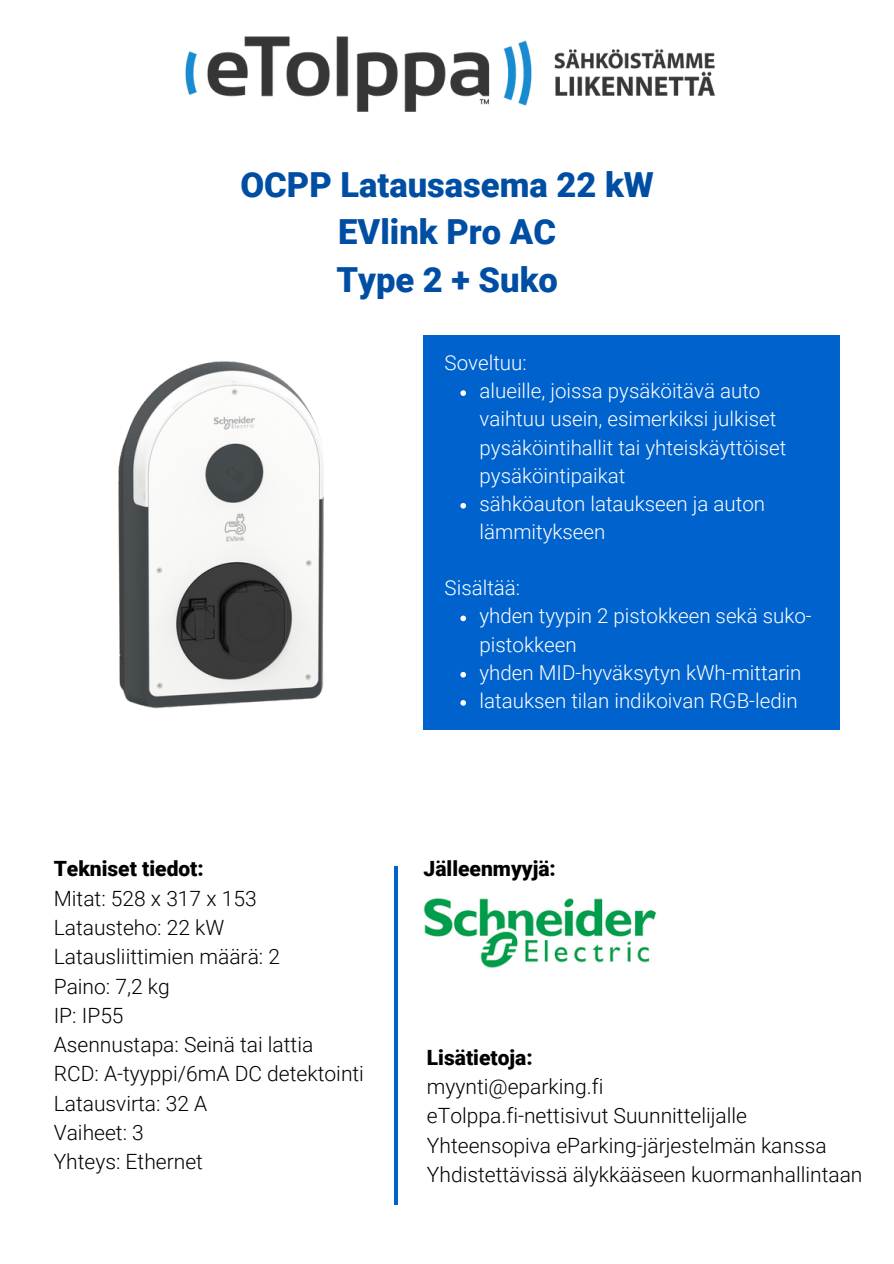
<style>
.page{position:relative;width:894px;height:1264px;background:#fff}
.page>*{position:absolute;margin:0;border:0;box-sizing:border-box;transform-origin:0 0}
.t1{font:900 34.5px/47.2px "Roboto";color:#004ea3;text-align:center}
.t2{font:300 21px/29.2px "Roboto";color:#000}
.t3{font:900 21px "Roboto";color:#000}
.t4{font:300 20.55px/28.2px "Roboto";color:#fff}
</style>
<div class="page">
<img style="left:185px;top:36px;width:531px;height:76px">
<div style="left:423px;top:336px;width:416px;height:394px;background:#0062cc"></div>
<hr style="left:394px;top:866px;width:4px;height:338px;background:#0062cc">
<img style="left:423px;top:898px;width:234px;height:70px">
<img style="left:118px;top:335px;width:398px;height:374px">
<svg style="left:460px;top:390px;width:6px;height:6px"></svg>
<svg style="left:460px;top:503px;width:6px;height:5px"></svg>
<svg style="left:460px;top:615px;width:6px;height:6px"></svg>
<svg style="left:460px;top:672px;width:6px;height:5px"></svg>
<svg style="left:460px;top:700px;width:6px;height:5px"></svg>
<h1 class="t1" style="left:240px;top:162px;width:415px">OCPP Latausasema 22 kW<br>EVlink Pro AC<br>Type 2 + Suko</h1>
<p class="t4" style="left:444px;top:349px;width:84px">Soveltuu:</p>
<p class="t4" style="left:479px;top:377px;width:308px">alueille, joissa pysäköitävä auto vaihtuu usein, esimerkiksi julkiset pysäköintihallit tai yhteiskäyttöiset pysäköintipaikat<br>sähköauton lataukseen ja auton lämmitykseen</p>
<p class="t4" style="left:444px;top:574px;width:77px">Sisältää:</p>
<p class="t3" style="left:54px;top:856px;width:151px">Tekniset tiedot:</p>
<p class="t2" style="left:54px;top:883px;width:312px">Mitat: 528 x 317 x 153<br>Latausteho: 22 kW<br>Latausliittimien määrä: 2<br>Paino: 7,2 kg<br>IP: IP55<br>Asennustapa: Seinä tai lattia<br>RCD: A-tyyppi/6mA DC detektointi<br>Latausvirta: 32 A<br>Vaiheet: 3<br>Yhteys: Ethernet</p>
<p class="t4" style="left:479px;top:602px;width:333px">yhden tyypin 2 pistokkeen sekä suko&shy;pistokkeen<br>yhden MID-hyväksytyn kWh-mittarin latauksen tilan indikoivan RGB-ledin</p>
<p class="t3" style="left:423px;top:856px;width:134px">Jälleenmyyjä:</p>
<p class="t3" style="left:427px;top:1045px;width:107px">Lisätietoja:</p>
<p class="t2" style="left:427px;top:1072px;width:437px">myynti@eparking.fi<br>eTolppa.fi-nettisivut Suunnittelijalle Yhteensopiva eParking-järjestelmän kanssa Yhdistettävissä älykkääseen kuormanhallintaan</p>
</div>
